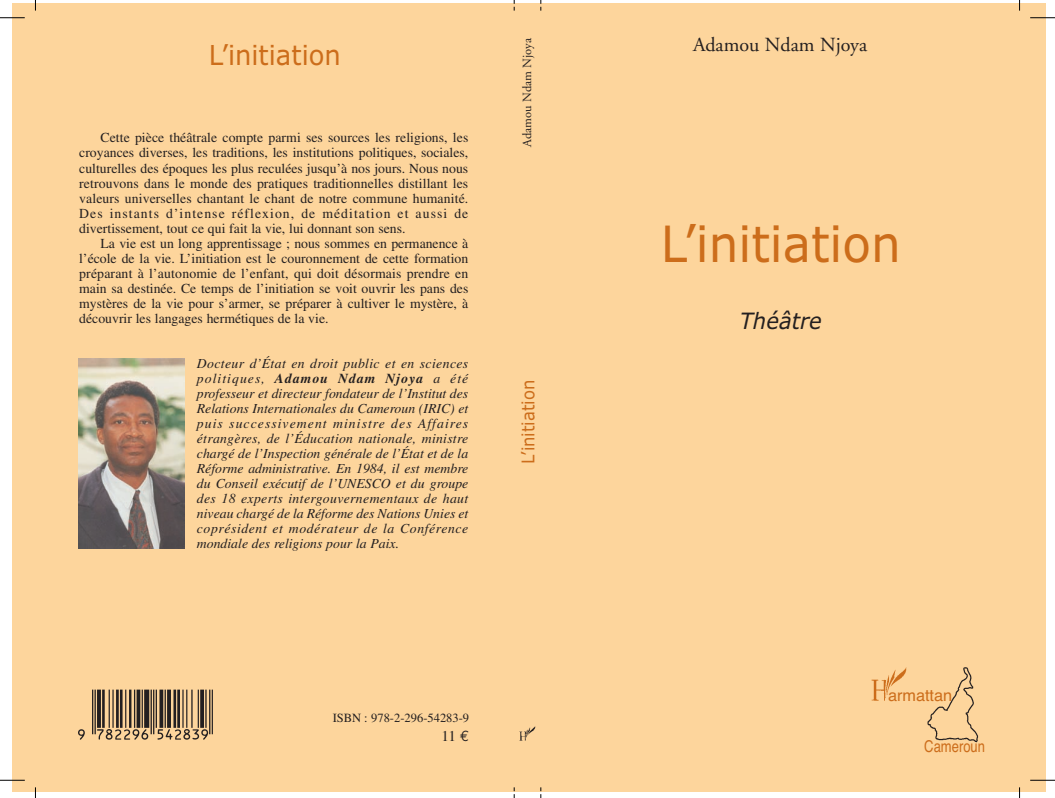
<style>
.page{position:relative;width:1055px;height:798px;background:#fff}
.page>*{position:absolute;margin:0;border:0;box-sizing:border-box;transform-origin:0 0}
.t1{font:50px "Upc Half";color:#231f20}
.t2{font:50px "Verdana";color:#cc6d1b;scale:.94 1}
.t3{font:27.5px "Verdana";color:#cc6d1b;scale:.94 1}
.t4{font:italic 22.5px "Verdana";color:#231f20;scale:.94 1}
.t5{font:20px "Adobe Garamond";color:#231f20}
.t6{font:17.5px "Verdana";color:#cc6d1b;scale:.94 1}
.t7{font:16.25px "Helvetica";color:#cc6d1b}
.t8{font:16.25px "Helvetica";color:#cc6d1b;scale:.8 1}
.t9{font:15px "Times";color:#231f20}
.t10{font:13.75px/15px "Times";color:#231f20;text-align:justify}
.t11{font:italic 13.75px/15px "Times";color:#231f20;text-align:justify}
.t12{font:12.5px "Times";color:#231f20}
.t13{font:12.5px "Adobe Garamond";color:#231f20}
.s1{font-weight:700}
.s2{font-family:"Euro Mono"}
</style>
<div class="page">
<div style="left:12px;top:4px;width:1033px;height:787px;background:#fdd59c"></div>
<svg style="left:0;top:18px;width:25px;height:1px"></svg>
<svg style="left:1030px;top:18px;width:24px;height:1px"></svg>
<svg style="left:1030px;top:779px;width:24px;height:1px"></svg>
<svg style="left:0;top:779px;width:25px;height:1px"></svg>
<img style="left:519px;top:726px;width:16px;height:14px">
<img style="left:927px;top:667px;width:52px;height:76px">
<img style="left:871px;top:667px;width:36px;height:33px">
<img style="left:78px;top:358px;width:106px;height:190px">
<h2 class="t3" style="left:209px;top:39px;width:142px">L’initiation</h2>
<p class="t10" style="left:79px;top:132px;width:390px;text-indent:21px">Cette pièce théâtrale compte parmi ses sources les religions, les croyances diverses, les traditions, les institutions politiques, sociales, culturelles des époques les plus reculées jusqu’à nos jours. Nous nous retrouvons dans le monde des pratiques traditionnelles distillant les valeurs universelles chantant le chant de notre commune humanité.<br>Des instants d’intense réflexion, de méditation et aussi de divertissement, tout ce qui fait la vie, lui donnant son sens.</p>
<p class="t10" style="left:79px;top:237px;width:390px;text-indent:21px">La vie est un long apprentissage ; nous sommes en permanence à l’école de la vie. L’initiation est le couronnement de cette formation préparant à l’autonomie de l’enfant, qui doit désormais prendre en main sa destinée. Ce temps de l’initiation se voit ouvrir les pans des mystères de la vie pour s’armer, se préparer à cultiver le mystère, à découvrir les langages hermétiques de la vie.</p>
<p class="t11" style="left:197px;top:357px;width:273px">Docteur d’État en droit public et en sciences politiques, <span class="s1">Adamou Ndam Njoya</span> a été professeur et directeur fondateur de l’Institut des Relations Internationales du Cameroun (IRIC) et puis successivement ministre des Affaires étrangères, de l’Éducation nationale, ministre chargé de l’Inspection générale de l’État et de la Réforme administrative. En 1984, il est membre du Conseil exécutif de l’UNESCO et du groupe des 18 experts intergouvernementaux de haut niveau chargé de la Réforme des Nations Unies et coprésident et modérateur de la Conférence mondiale des religions pour la Paix.</p>
<p class="t13" style="left:522px;top:147px;width:110px;rotate:-90deg">Adamou Ndam Njoya</p>
<p class="t6" style="left:518px;top:463px;width:91px;rotate:-90deg">L’initiation</p>
<h1 class="t1" style="left:78px;top:692px;width:145px">™xHSMCTGy542839z</h1>
<p class="t12" style="left:332px;top:713px;width:138px">ISBN : 978-2-296-54283-9</p>
<p class="t9" style="left:441px;top:730px;width:29px">11 <span class="s2">€</span></p>
<h3 class="t5" style="left:693px;top:37px;width:175px">Adamou Ndam Njoya</h3>
<h1 class="t2" style="left:660px;top:215px;width:257px">L’initiation</h1>
<h3 class="t4" style="left:739px;top:308px;width:88px">Théâtre</h3>
<p class="t7" style="left:887px;top:685px;width:66px">armattan</p>
<p class="t8" style="left:924px;top:736px;width:77px">Cameroun</p>
</div>
